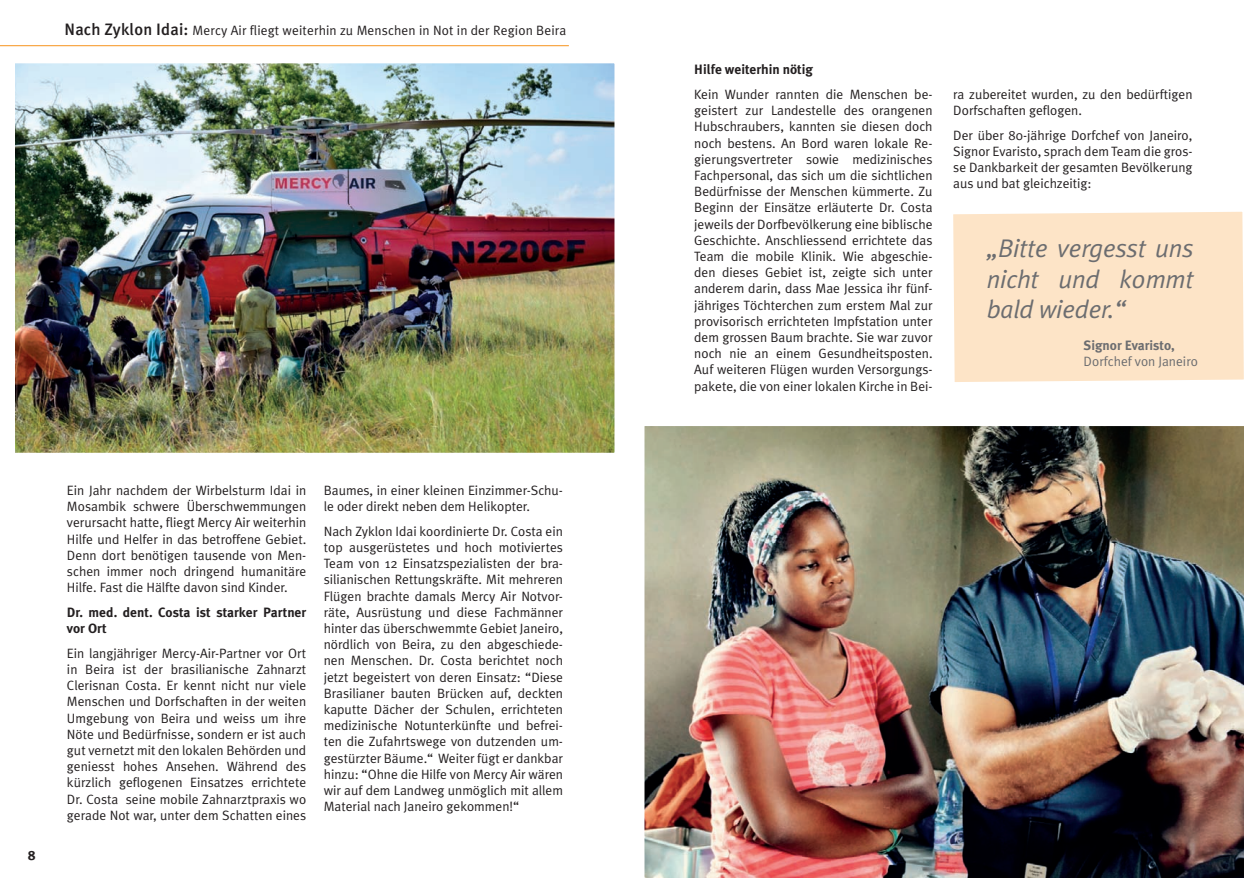
<style>
.page{position:relative;width:1259px;height:893px;background:#fff}
.page>*{position:absolute;margin:0;border:0;box-sizing:border-box;transform-origin:0 0}
.t1{font:italic 25.5px/30.6px "Meta Plus Normal";letter-spacing:-.01em;color:#6c6d70;text-align:justify}
.t2{font:13.5px/16.2px "Meta Plus Normal";color:#231f20;text-align:justify}
.t3{font:700 13.5px/16.2px "Meta Plus";color:#231f20}
.t4{font:13.5px "Meta Plus Normal";color:#6c6d70}
.t5{font:700 13.5px "Meta Plus";color:#6c6d70}
.s1{font-family:"Meta Plus";font-weight:500;font-size:16.5px}
</style>
<div class="page">
<hr style="left:0;top:45px;width:569px;height:1px;background:#f7931d">
<img style="left:16px;top:64px;width:597px;height:388px">
<img style="left:645px;top:427px;width:598px;height:450px">
<div style="left:953px;top:211px;width:291px;height:171px;background:#fde4c7"></div>
<p class="t2" style="left:64px;top:22px;width:503px"><span class="s1">Nach Zyklon Idai:</span> Mercy Air fliegt weiterhin zu Menschen in Not in der Region Beira</p>
<p class="t3" style="left:28px;top:847px;width:10px">8</p>
<p class="t2" style="left:67px;top:482px;width:241px">Ein Jahr nachdem der Wirbelsturm Idai in Mosambik schwere Überschwemmungen verursacht hatte, fliegt Mercy Air weiterhin Hilfe und Helfer in das betroffene Gebiet.<br>Denn dort benötigen tausende von Men&shy;schen immer noch dringend humanitäre Hilfe. Fast die Hälfte davon sind Kinder.</p>
<p class="t3" style="left:67px;top:604px;width:241px">Dr. med. dent. Costa ist starker Partner vor Ort</p>
<p class="t2" style="left:67px;top:645px;width:241px">Ein langjähriger Mercy-Air-Partner vor Ort in Beira ist der brasilianische Zahnarzt Clerisnan Costa. Er kennt nicht nur viele Menschen und Dorfschaften in der weiten Umgebung von Beira und weiss um ihre Nöte und Bedürfnisse, sondern er ist auch gut vernetzt mit den lokalen Behörden und geniesst hohes Ansehen. Während des kürzlich geflogenen Einsatzes errichtete Dr. Costa seine mobile Zahnarztpraxis wo gerade Not war, unter dem Schatten eines</p>
<p class="t2" style="left:324px;top:482px;width:241px">Baumes, in einer kleinen Einzimmer-Schu&shy;le oder direkt neben dem Helikopter.</p>
<p class="t2" style="left:324px;top:523px;width:241px">Nach Zyklon Idai koordinierte Dr. Costa ein top ausgerüstetes und hoch motiviertes Team von 12 Einsatzspezialisten der bra&shy;silianischen Rettungskräfte. Mit mehreren Flügen brachte damals Mercy Air Notvor&shy;räte, Ausrüstung und diese Fachmänner hinter das überschwemmte Gebiet Janeiro, nördlich von Beira, zu den abgeschiede&shy;nen Menschen. Dr. Costa berichtet noch jetzt begeistert von deren Einsatz: “Diese Brasilianer bauten Brücken auf, deckten kaputte Dächer der Schulen, errichteten medizinische Notunterkünfte und befrei&shy;ten die Zufahrtswege von dutzenden um&shy;gestürzter Bäume.“ Weiter fügt er dankbar hinzu: “Ohne die Hilfe von Mercy Air wären wir auf dem Landweg unmöglich mit allem Material nach Janeiro gekommen!“</p>
<p class="t3" style="left:694px;top:61px;width:120px">Hilfe weiterhin nötig</p>
<p class="t2" style="left:694px;top:86px;width:240px">Kein Wunder rannten die Menschen be&shy;geistert zur Landestelle des orangenen Hubschraubers, kannten sie diesen doch noch bestens. An Bord waren lokale Re&shy;gierungsvertreter sowie medizinisches Fachpersonal, das sich um die sichtlichen Bedürfnisse der Menschen kümmerte. Zu Beginn der Einsätze erläuterte Dr. Costa jeweils der Dorfbevölkerung eine biblische Geschichte. Anschliessend errichtete das Team die mobile Klinik. Wie abgeschie&shy;den dieses Gebiet ist, zeigte sich unter anderem darin, dass Mae Jessica ihr fünf&shy;jähriges Töchterchen zum erstem Mal zur provisorisch errichteten Impfstation unter dem grossen Baum brachte. Sie war zuvor noch nie an einem Gesundheitsposten.<br>Auf weiteren Flügen wurden Versorgungs&shy;pakete, die von einer lokalen Kirche in Bei-</p>
<p class="t2" style="left:953px;top:86px;width:241px">ra zubereitet wurden, zu den bedürftigen<br>Dorfschaften geflogen.</p>
<p class="t2" style="left:953px;top:127px;width:241px">Der über 80-jährige Dorfchef von Janeiro, Signor Evaristo, sprach dem Team die gros&shy;se Dankbarkeit der gesamten Bevölkerung aus und bat gleichzeitig:</p>
<h1 class="t1" style="left:986px;top:233px;width:208px">„Bitte vergesst uns nicht und kommt bald wieder.“</h1>
<p class="t5" style="left:1083px;top:337px;width:93px">Signor Evaristo,</p>
<p class="t4" style="left:1083px;top:353px;width:116px">Dorfchef von Janeiro</p>
</div>
